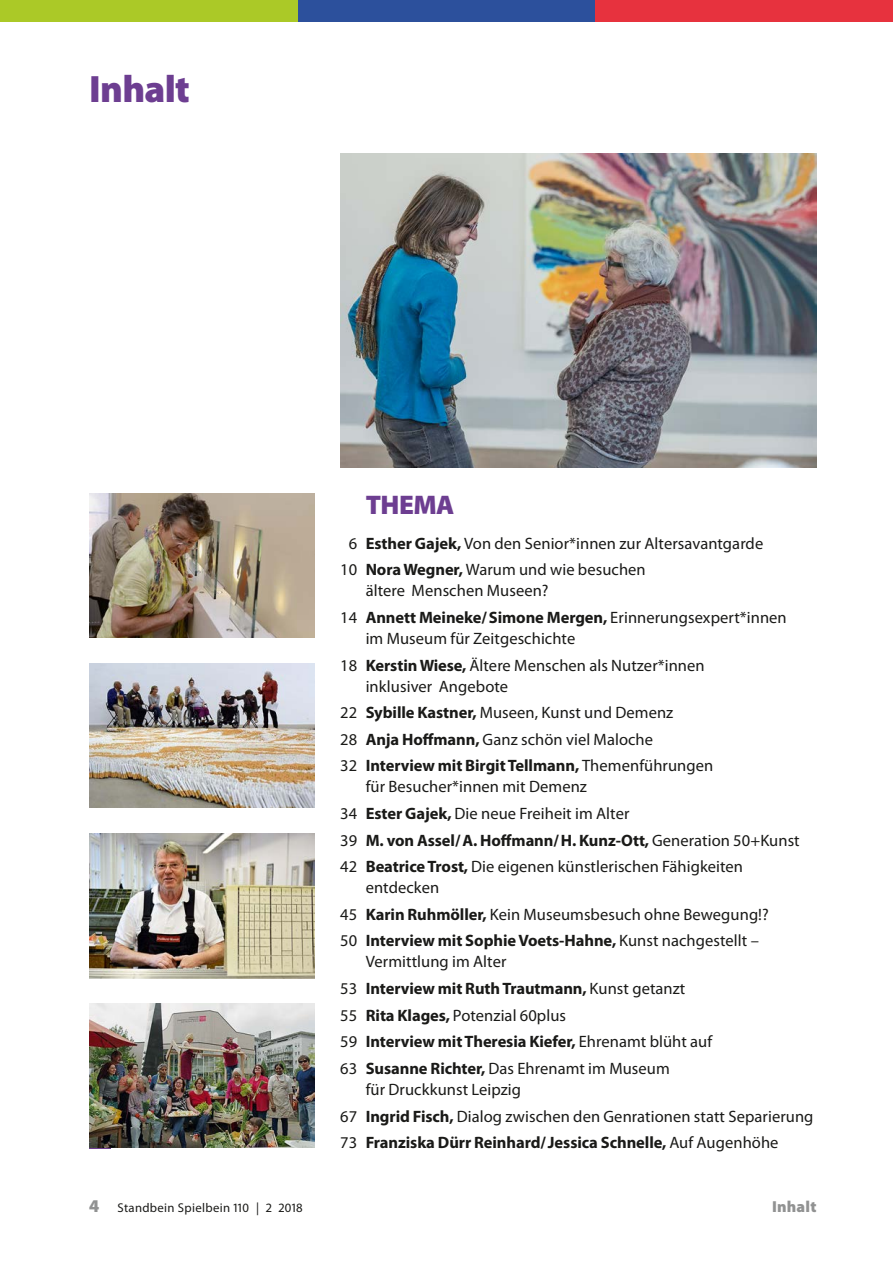
<style>
.page{position:relative;width:893px;height:1263px;background:#fff}
.page>*{position:absolute;margin:0;border:0;box-sizing:border-box;transform-origin:0 0}
.musterseiten_kolumnentitel{font:900 38.25px "Myriad Pro";letter-spacing:-.02em;color:#6d3e91}
.inhalt_inhalt_rubrik{font:900 27px "Myriad Pro";letter-spacing:-.02em;color:#6d3e91}
.inhalt_inhalt_text{font:16.5px/21px "Myriad Pro";letter-spacing:.005em;color:#1a1a18}
.inhalt_inhalt_text-2{font:700 16.5px "Myriad Pro";letter-spacing:-.005em;color:#1a1a18}
.t1{font:900 15.9px "Myriad Pro";letter-spacing:.01em;color:#919292}
.t2{font:12.75px "Myriad Pro";letter-spacing:.025em;color:#1a1a18}
.s1{font-weight:700}
.s2{font-weight:400}
.s3{font-weight:900;font-size:18px;color:#919292}
</style>
<div class="page">
<div style="left:0;top:0;width:298px;height:21px;background:#abc927"></div>
<div style="left:298px;top:0;width:297px;height:21px;background:#2c509c"></div>
<div style="left:595px;top:0;width:298px;height:21px;background:#e7323e"></div>
<img style="left:340px;top:153px;width:476px;height:315px">
<svg style="left:314px;top:957px;width:1px;height:21px"></svg>
<img style="left:89px;top:663px;width:225px;height:145px">
<img style="left:89px;top:493px;width:226px;height:145px">
<img style="left:89px;top:1003px;width:226px;height:145px">
<img style="left:89px;top:833px;width:225px;height:145px">
<h1 class="musterseiten_kolumnentitel" style="left:89px;top:63px;width:102px">Inhalt</h1>
<p class="inhalt_inhalt_rubrik" style="left:366px;top:486px;width:90px">THEMA</p>
<p class="inhalt_inhalt_text" style="left:349px;top:532px;width:416px">6 <span class="s1">Esther Gajek,</span> Von den Senior*innen zur Altersavantgarde</p>
<p class="inhalt_inhalt_text" style="left:366px;top:559px;width:282px;text-indent:-26px">10 <span class="s1">Nora Wegner,</span> Warum und wie besuchen ältere Menschen Museen?</p>
<p class="inhalt_inhalt_text" style="left:366px;top:607px;width:423px;text-indent:-26px">14 <span class="s1">Annett Meineke/Simone Mergen,</span> Erinnerungsexpert*innen im Museum für Zeitgeschichte</p>
<p class="inhalt_inhalt_text" style="left:366px;top:654px;width:340px;text-indent:-26px">18 <span class="s1">Kerstin Wiese,</span> Ältere Menschen als Nutzer*innen inklusiver Angebote</p>
<p class="inhalt_inhalt_text" style="left:340px;top:702px;width:335px">22 <span class="s1">Sybille Kastner,</span> Museen, Kunst und Demenz</p>
<p class="inhalt_inhalt_text" style="left:340px;top:728px;width:314px">28 <span class="s1">Anja Hoffmann,</span> Ganz schön viel Maloche</p>
<p class="inhalt_inhalt_text" style="left:366px;top:755px;width:349px;text-indent:-26px">32 <span class="s1">Interview mit Birgit Tellmann,</span> Themenführungen für Besucher*innen mit Demenz</p>
<p class="inhalt_inhalt_text" style="left:340px;top:803px;width:291px">34 <span class="s1">Ester Gajek,</span> Die neue Freiheit im Alter</p>
<p class="inhalt_inhalt_text-2" style="left:340px;top:829px;width:461px"><span class="s2">39</span> M. von Assel/A. Hoffmann/H. Kunz-Ott, <span class="s2">Generation 50+Kunst</span></p>
<p class="inhalt_inhalt_text" style="left:366px;top:856px;width:379px;text-indent:-26px">42 <span class="s1">Beatrice Trost,</span> Die eigenen künstlerischen Fähigkeiten entdecken</p>
<p class="inhalt_inhalt_text" style="left:340px;top:903px;width:430px">45 <span class="s1">Karin Ruhmöller,</span> Kein Museumsbesuch ohne Bewegung!?</p>
<p class="inhalt_inhalt_text" style="left:366px;top:930px;width:395px;text-indent:-26px">50 <span class="s1">Interview mit Sophie Voets-Hahne,</span> Kunst nachgestellt –<br>Vermittlung im Alter</p>
<p class="inhalt_inhalt_text-2" style="left:340px;top:978px;width:347px"><span class="s2">53</span> Interview mit Ruth Trautmann, <span class="s2">Kunst getanzt</span></p>
<p class="inhalt_inhalt_text" style="left:340px;top:1004px;width:227px">55 <span class="s1">Rita Klages,</span> Potenzial 60plus</p>
<p class="inhalt_inhalt_text-2" style="left:340px;top:1031px;width:374px"><span class="s2">59</span> Interview mit Theresia Kiefer, <span class="s2">Ehrenamt blüht auf</span></p>
<p class="inhalt_inhalt_text" style="left:366px;top:1058px;width:306px;text-indent:-26px">63 <span class="s1">Susanne Richter,</span> Das Ehrenamt im Museum für Druckkunst Leipzig</p>
<p class="inhalt_inhalt_text" style="left:340px;top:1105px;width:475px">67 <span class="s1">Ingrid Fisch,</span> Dialog zwischen den Genrationen statt Separierung</p>
<p class="inhalt_inhalt_text-2" style="left:340px;top:1132px;width:440px"><span class="s2">73</span> Franziska Dürr Reinhard/ Jessica Schnelle, <span class="s2">Auf Augenhöhe</span></p>
<p class="t2" style="left:89px;top:1200px;width:215px"><span class="s3">4</span> Standbein Spielbein 110 | 2 2018</p>
<p class="t1" style="left:772px;top:1196px;width:46px">Inhalt</p>
</div>
